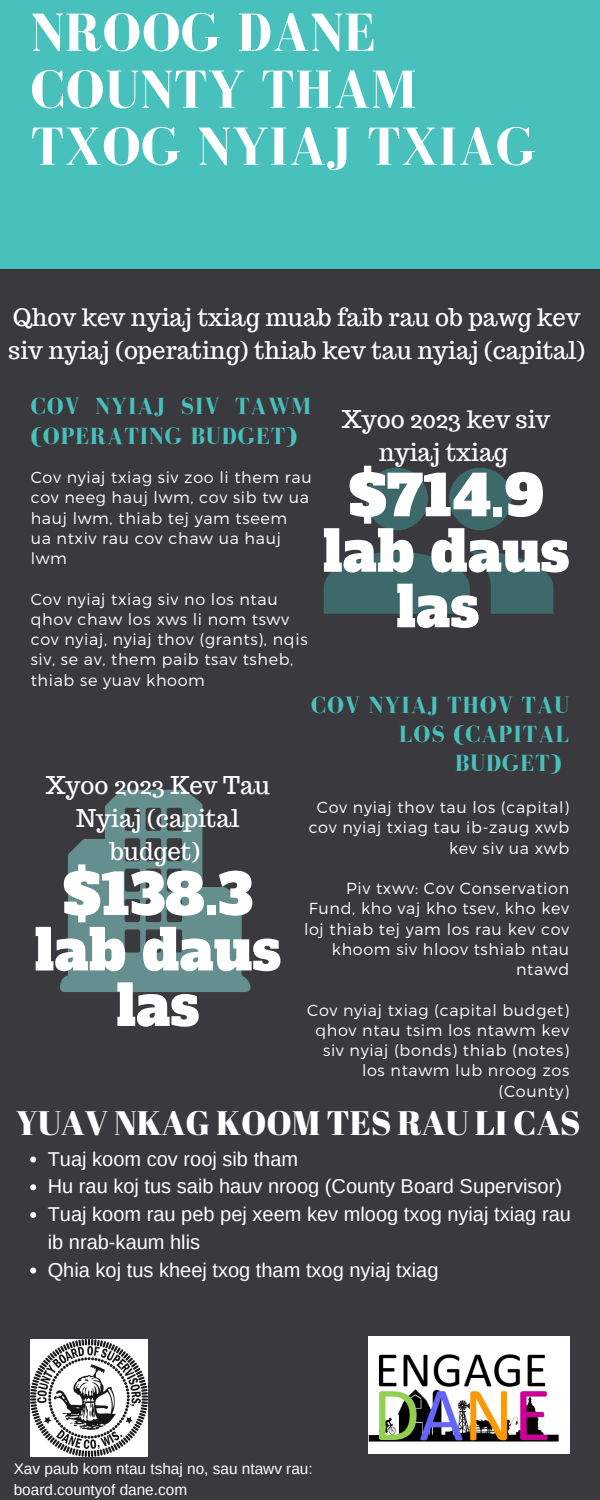
<style>
.page{position:relative;width:600px;height:1500px;background:#39393e}
.page>*{position:absolute;margin:0;border:0;box-sizing:border-box;transform-origin:0 0}
.t1{font:56px/55.5px "Alfa Slab One";color:#fff;text-align:center}
.t2{font:700 55px/57px "Bodoni FLF";letter-spacing:.01em;color:#fff}
.t3{font:34px "Abril Fatface";color:#fff}
.t4{font:24px/33px "Trocchi";color:#fff;text-align:center}
.t5{font:700 24px/30px "Bodoni FLF";letter-spacing:.04em;color:#48c1bc}
.t6{font:20px/27.8px "Arimo";color:#fff}
.t7{font:300 16px/20.2px "Montserrat";letter-spacing:.04em;color:#fff;text-align:right}
.t8{font:15.4px/20.9px "Arimo";color:#fff}
</style>
<div class="page">
<div style="left:0;top:0;width:600px;height:268px;background:#48c1bc"></div>
<svg style="left:60px;top:790px;width:190px;height:202px;fill:#658e8f"></svg>
<svg style="left:324px;top:468px;width:229px;height:146px"></svg>
<svg style="left:30px;top:1157px;width:6px;height:6px"></svg>
<svg style="left:30px;top:1184px;width:6px;height:6px"></svg>
<svg style="left:30px;top:1212px;width:6px;height:6px"></svg>
<svg style="left:30px;top:1268px;width:6px;height:6px"></svg>
<img style="left:31px;top:1339px;width:117px;height:117px">
<img style="left:368px;top:1336px;width:201px;height:117px">
<h2 class="t2" style="left:31px;top:4px;width:507px">NROOG DANE<br>COUNTY THAM<br>TXOG NYIAJ TXIAG</h2>
<h3 class="t4" style="left:8px;top:301px;width:578px;text-align:left">Qhov kev nyiaj txiag muab faib rau ob pawg kev siv nyiaj (operating) thiab kev tau nyiaj (capital)</h3>
<h3 class="t5" style="left:31px;top:391px;width:282px">COV NYIAJ SIV TAWM (OPERATING BUDGET)</h3>
<p class="t7" style="left:31px;top:467px;width:283px;text-align:left">Cov nyiaj txiag siv zoo li them rau cov neeg hauj lwm, cov sib tw ua hauj lwm, thiab tej yam tseem<br>ua ntxiv rau cov chaw ua hauj lwm</p>
<p class="t7" style="left:31px;top:588px;width:278px;text-align:left">Cov nyiaj txiag siv no los ntau qhov chaw los xws li nom tswv cov nyiaj, nyiaj thov (grants), nqis siv, se av, them paib tsav tsheb, thiab se yuav khoom</p>
<h3 class="t4" style="left:342px;top:403px;width:210px">Xyoo 2023 kev siv nyiaj txiag</h3>
<h1 class="t1" style="left:323px;top:469px;width:248px">$714.9 lab daus las</h1>
<h3 class="t4" style="left:46px;top:769px;width:226px">Xyoo 2023 Kev Tau<br>Nyiaj (capital budget)</h3>
<h1 class="t1" style="left:35px;top:868px;width:248px">$138.3 lab daus las</h1>
<h3 class="t5" style="left:311px;top:690px;width:260px">COV NYIAJ THOV TAU</h3>
<h3 class="t5" style="left:399px;top:719px;width:172px">LOS (CAPITAL</h3>
<h3 class="t5" style="left:455px;top:748px;width:108px">BUDGET)</h3>
<p class="t7" style="left:309px;top:797px;width:262px">Cov nyiaj thov tau los (capital) cov nyiaj txiag tau ib-zaug xwb kev siv ua xwb</p>
<p class="t7" style="left:304px;top:878px;width:267px">Piv txwv: Cov Conservation<br>Fund, kho vaj kho tsev, kho kev loj thiab tej yam los rau kev cov khoom siv hloov tshiab ntau ntawd</p>
<p class="t7" style="left:307px;top:999px;width:264px">Cov nyiaj txiag (capital budget) qhov ntau tsim los ntawm kev siv nyiaj (bonds) thiab (notes) los ntawm lub nroog zos (County)</p>
<h3 class="t3" style="left:16px;top:1099px;width:566px">YUAV NKAG KOOM TES RAU LI CAS</h3>
<p class="t6" style="left:48px;top:1145px;width:525px">Tuaj koom cov rooj sib tham<br>Hu rau koj tus saib hauv nroog (County Board Supervisor)<br>Tuaj koom rau peb pej xeem kev mloog txog nyiaj txiag rau ib nrab-kaum hlis<br>Qhia koj tus kheej txog tham txog nyiaj txiag</p>
<p class="t8" style="left:14px;top:1458px;width:301px">Xav paub kom ntau tshaj no, sau ntawv rau: board.countyof dane.com</p>
</div>
